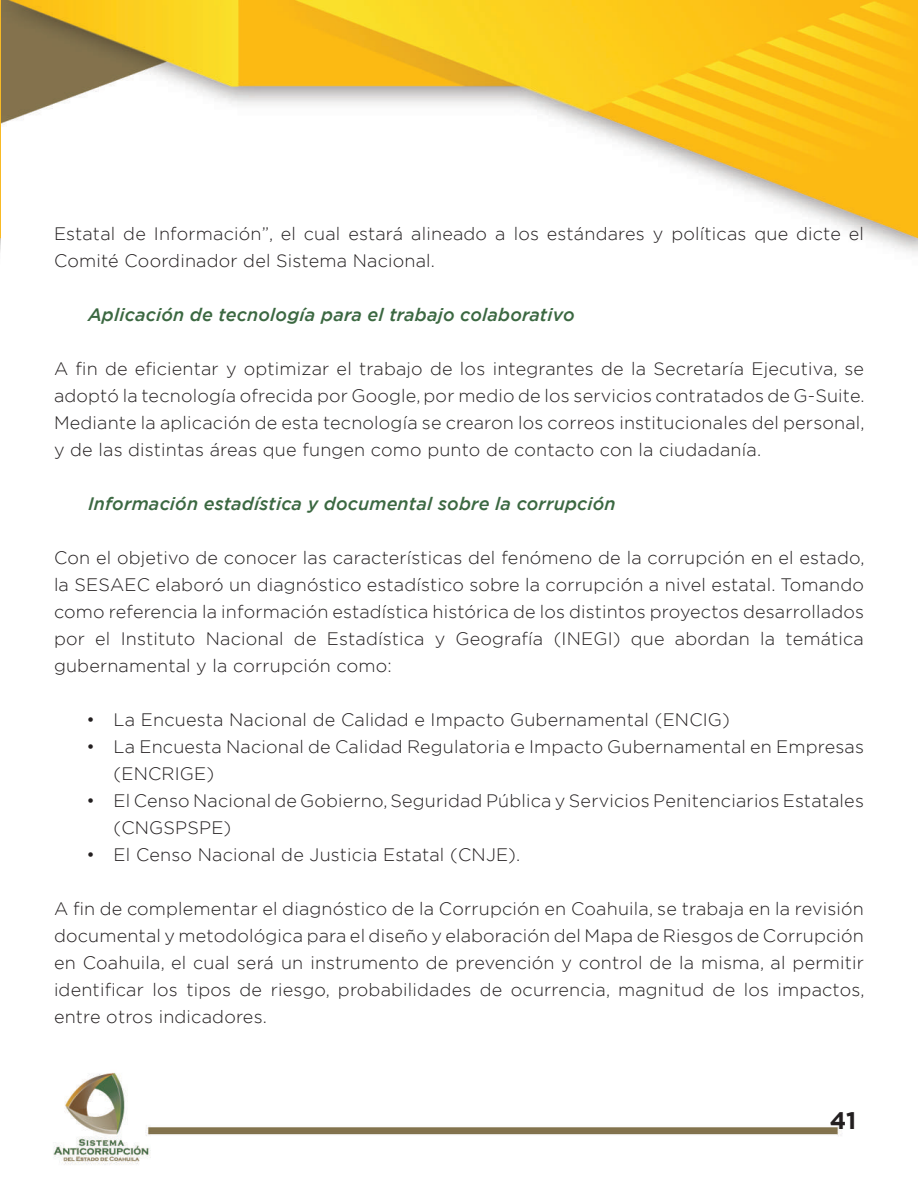
<style>
.page{position:relative;width:918px;height:1188px;background:#fff}
.page>*{position:absolute;margin:0;border:0;box-sizing:border-box;transform-origin:0 0}
.t1{font:700 24px "Gotham";color:#231f20}
.t2{font:300 18px/27px "Gotham";letter-spacing:.01em;color:#231f20}
.t3{font:italic 500 18px "Gotham";letter-spacing:.01em;color:#3b6841}
</style>
<div class="page">
<img style="left:0;top:0;width:918px;height:1165px">
<p class="t2" style="left:54px;top:220px;width:812px">Estatal de Información”, el cual estará alineado a los estándares y políticas que dicte el<br>Comité Coordinador del Sistema Nacional.</p>
<p class="t3" style="left:88px;top:303px;width:488px">Aplicación de tecnología para el trabajo colaborativo</p>
<p class="t2" style="left:54px;top:355px;width:812px;text-align:justify">A fin de eficientar y optimizar el trabajo de los integrantes de la Secretaría Ejecutiva, se adoptó la tecnología ofrecida por Google, por medio de los servicios contratados de G-Suite.<br>Mediante la aplicación de esta tecnología se crearon los correos institucionales del personal, y de las distintas áreas que fungen como punto de contacto con la ciudadanía.</p>
<p class="t3" style="left:88px;top:492px;width:529px">Información estadística y documental sobre la corrupción</p>
<p class="t2" style="left:54px;top:544px;width:812px;text-align:justify">Con el objetivo de conocer las características del fenómeno de la corrupción en el estado, la SESAEC elaboró un diagnóstico estadístico sobre la corrupción a nivel estatal. Tomando como referencia la información estadística histórica de los distintos proyectos desarrollados por el Instituto Nacional de Estadística y Geografía (INEGI) que abordan la temática gubernamental y la corrupción como:</p>
<p class="t2" style="left:87px;top:706px;width:645px">• La Encuesta Nacional de Calidad e Impacto Gubernamental (ENCIG)</p>
<p class="t2" style="left:114px;top:733px;width:752px;text-indent:-27px">• La Encuesta Nacional de Calidad Regulatoria e Impacto Gubernamental en Empresas (ENCRIGE)</p>
<p class="t2" style="left:114px;top:787px;width:752px;text-indent:-27px">• El Censo Nacional de Gobierno, Seguridad Pública y Servicios Penitenciarios Estatales (CNGSPSPE)</p>
<p class="t2" style="left:87px;top:841px;width:435px">• El Censo Nacional de Justicia Estatal (CNJE).</p>
<p class="t2" style="left:54px;top:895px;width:812px;text-align:justify">A fin de complementar el diagnóstico de la Corrupción en Coahuila, se trabaja en la revisión documental y metodológica para el diseño y elaboración del Mapa de Riesgos de Corrupción en Coahuila, el cual será un instrumento de prevención y control de la misma, al permitir identificar los tipos de riesgo, probabilidades de ocurrencia, magnitud de los impactos, entre otros indicadores.</p>
<h1 class="t1" style="left:830px;top:1105px;width:28px">41</h1>
</div>
